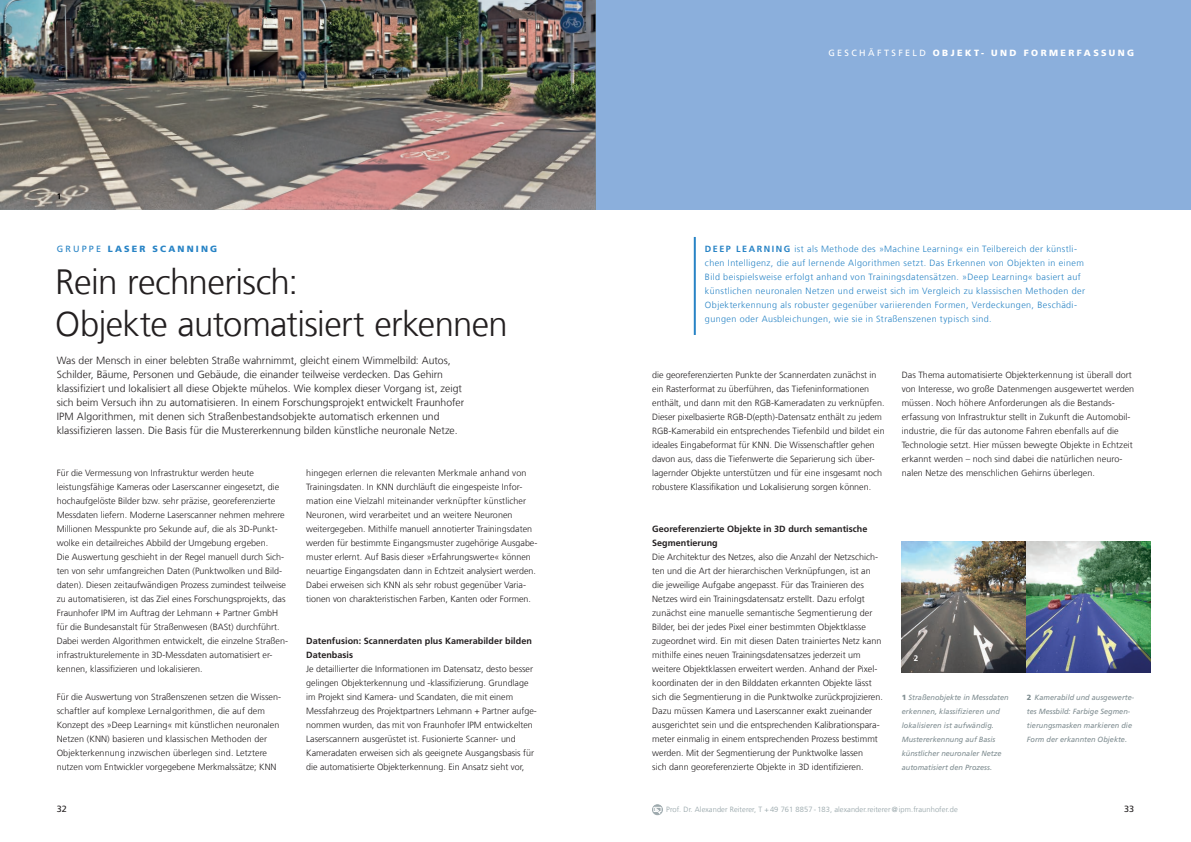
<style>
.page{position:relative;width:1191px;height:842px;background:#fff}
.page>*{position:absolute;margin:0;border:0;box-sizing:border-box;transform-origin:0 0}
._11_headline36_37_li{font:300 35px/42px "Frutiger LT Com";letter-spacing:-.02em;color:#231f20}
._5_Vorspann_12_17_bo{font:300 10.4px/14px "Frutiger LT Com";color:#231f20}
._01_Fließtext{font:300 9px/14px "Frutiger LT Com";color:#231f20}
.Infokasten_Text{font:300 9px/14px "Frutiger LT Com";letter-spacing:.045em;color:#2783c5}
._01_Zwischenüberschr{font:700 9px/14px "Frutiger LT Com";letter-spacing:.005em;color:#231f20}
._7_rubrik_16_20_bold{font:900 9px "Frutiger LT Com";letter-spacing:.27em;color:#fff}
.t1{font:900 9px "Frutiger LT Com";letter-spacing:.24em;color:#2783c5}
._14_pagina_links_9_1{font:9px "Frutiger LT Com";color:#231f20}
._14_pagina_rechts_9{font:9px "Frutiger LT Com";color:#231f20}
._6_textkasten_10_17{font:700 8px "Frutiger LT Com";color:#fff}
._6_textkasten_10_17-2{font:700 8px "Frutiger LT Com";color:#000}
.Bild_Unterschrift{font:italic 7.5px/14px "Frutiger LT Com";color:#7e8c90}
._13_autor_quelle_7m5{font:300 7.5px "Frutiger LT Com";letter-spacing:.01em;color:#92a1a5}
.s1{font-weight:400}
.s2{font-weight:700}
.s3{font-weight:900;font-style:normal}
</style>
<div class="page">
<div style="left:595px;top:0;width:596px;height:210px;background:#8bafdc"></div>
<hr style="left:694px;top:237px;width:2px;height:98px;background:#2783c5">
<div style="left:652px;top:805px;width:10px;height:10px;background:#afb9bc;border-radius:50%"></div>
<div style="left:652px;top:804px;width:11px;height:11px;border:1px solid #9da9ad;border-radius:50%"></div>
<svg style="left:653px;top:807px;width:8px;height:7px"></svg>
<img style="left:901px;top:542px;width:125px;height:130px">
<img style="left:1026px;top:542px;width:124px;height:130px">
<img style="left:0;top:0;width:595px;height:210px">
<p class="_6_textkasten_10_17-2" style="left:57px;top:192px;width:6px">1</p>
<p class="t1" style="left:57px;top:244px;width:162px"><span class="s1">GRUPPE</span> LASER SCANNING</p>
<p class="_11_headline36_37_li" style="left:55px;top:261px;width:454px">Rein rechnerisch:<br>Objekte automatisiert erkennen</p>
<p class="_5_Vorspann_12_17_bo" style="left:57px;top:354px;width:409px">Was der Mensch in einer belebten Straße wahrnimmt, gleicht einem Wimmelbild: Autos, Schilder, Bäume, Personen und Gebäude, die einander teilweise verdecken. Das Gehirn klassifiziert und lokalisiert all diese Objekte mühelos. Wie komplex dieser Vorgang ist, zeigt sich beim Versuch ihn zu automatisieren. In einem Forschungsprojekt entwickelt Fraunhofer IPM Algorithmen, mit denen sich Straßenbestandsobjekte automatisch erkennen und klassifizieren lassen. Die Basis für die Mustererkennung bilden künstliche neuronale Netze.</p>
<p class="_01_Fließtext" style="left:57px;top:466px;width:233px">Für die Vermessung von Infrastruktur werden heute leistungsfähige Kameras oder Laserscanner eingesetzt, die hochaufgelöste Bilder bzw. sehr präzise, georeferenzierte Messdaten liefern. Moderne Laserscanner nehmen mehrere Millionen Messpunkte pro Sekunde auf, die als 3D-Punkt&shy;wolke ein detailreiches Abbild der Umgebung ergeben.<br>Die Auswertung geschieht in der Regel manuell durch Sich&shy;ten von sehr umfangreichen Daten (Punktwolken und Bild&shy;daten). Diesen zeitaufwändigen Prozess zumindest teilweise zu automatisieren, ist das Ziel eines Forschungsprojekts, das Fraunhofer IPM im Auftrag der Lehmann + Partner GmbH für die Bundesanstalt für Straßenwesen (BASt) durchführt.<br>Dabei werden Algorithmen entwickelt, die einzelne Straßen&shy;infrastrukturelemente in 3D-Messdaten automatisiert er&shy;kennen, klassifizieren und lokalisieren.</p>
<p class="_01_Fließtext" style="left:57px;top:690px;width:226px">Für die Auswertung von Straßenszenen setzen die Wissen&shy;schaftler auf komplexe Lernalgorithmen, die auf dem Konzept des »Deep Learning« mit künstlichen neuronalen Netzen (KNN) basieren und klassischen Methoden der Objekterkennung inzwischen überlegen sind. Letztere nutzen vom Entwickler vorgegebene Merkmalssätze; KNN</p>
<p class="_01_Fließtext" style="left:306px;top:466px;width:233px">hingegen erlernen die relevanten Merkmale anhand von Trainingsdaten. In KNN durchläuft die eingespeiste Infor&shy;mation eine Vielzahl miteinander verknüpfter künstlicher Neuronen, wird verarbeitet und an weitere Neuronen weitergegeben. Mithilfe manuell annotierter Trainingsdaten werden für bestimmte Eingangsmuster zugehörige Ausgabe&shy;muster erlernt. Auf Basis dieser »Erfahrungswerte« können neuartige Eingangsdaten dann in Echtzeit analysiert werden.<br>Dabei erweisen sich KNN als sehr robust gegenüber Varia&shy;tionen von charakteristischen Farben, Kanten oder Formen.</p>
<p class="_01_Zwischenüberschr" style="left:306px;top:634px;width:227px">Datenfusion: Scannerdaten plus Kamerabilder bilden<br>Datenbasis</p>
<p class="_01_Fließtext" style="left:306px;top:662px;width:232px">Je detaillierter die Informationen im Datensatz, desto besser gelingen Objekterkennung und -klassifizierung. Grundlage im Projekt sind Kamera- und Scandaten, die mit einem Messfahrzeug des Projektpartners Lehmann + Partner aufge&shy;nommen wurden, das mit von Fraunhofer IPM entwickelten Laserscannern ausgerüstet ist. Fusionierte Scanner- und Kameradaten erweisen sich als geeignete Ausgangsbasis für die automatisierte Objekterkennung. Ein Ansatz sieht vor,</p>
<p class="_7_rubrik_16_20_bold" style="left:828px;top:48px;width:307px"><span class="s1">GESCHÄFTSFELD</span> OBJEKT- UND FORMERFASSUNG</p>
<p class="Infokasten_Text" style="left:705px;top:242px;width:381px"><span class="s2">DEEP LEARNING</span> ist als Methode des »Machine Learning« ein Teilbereich der künstli&shy;chen Intelligenz, die auf lernende Algorithmen setzt. Das Erkennen von Objekten in einem Bild beispielsweise erfolgt anhand von Trainingsdatensätzen. »Deep Learning« basiert auf künstlichen neuronalen Netzen und erweist sich im Vergleich zu klassischen Methoden der Objekterkennung als robuster gegenüber variierenden Formen, Verdeckungen, Beschädi&shy;gungen oder Ausbleichungen, wie sie in Straßenszenen typisch sind.</p>
<p class="_01_Fließtext" style="left:652px;top:368px;width:234px">die georeferenzierten Punkte der Scannerdaten zunächst in ein Rasterformat zu überführen, das Tiefeninformationen enthält, und dann mit den RGB-Kameradaten zu verknüpfen.<br>Dieser pixelbasierte RGB-D(epth)-Datensatz enthält zu jedem RGB-Kamerabild ein entsprechendes Tiefenbild und bildet ein ideales Eingabeformat für KNN. Die Wissenschaftler gehen davon aus, dass die Tiefenwerte die Separierung sich über&shy;lagernder Objekte unterstützen und für eine insgesamt noch robustere Klassifikation und Lokalisierung sorgen können.</p>
<p class="_01_Zwischenüberschr" style="left:652px;top:522px;width:217px">Georeferenzierte Objekte in 3D durch semantische<br>Segmentierung</p>
<p class="_01_Fließtext" style="left:652px;top:550px;width:232px">Die Architektur des Netzes, also die Anzahl der Netzschich&shy;ten und die Art der hierarchischen Verknüpfungen, ist an die jeweilige Aufgabe angepasst. Für das Trainieren des Netzes wird ein Trainingsdatensatz erstellt. Dazu erfolgt zunächst eine manuelle semantische Segmentierung der Bilder, bei der jedes Pixel einer bestimmten Objektklasse zugeordnet wird. Ein mit diesen Daten trainiertes Netz kann mithilfe eines neuen Trainingsdatensatzes jederzeit um weitere Objektklassen erweitert werden. Anhand der Pixel&shy;koordinaten der in den Bilddaten erkannten Objekte lässt sich die Segmentierung in die Punktwolke zurückprojizieren.<br>Dazu müssen Kamera und Laserscanner exakt zueinander ausgerichtet sein und die entsprechenden Kalibrationspara&shy;meter einmalig in einem entsprechenden Prozess bestimmt werden. Mit der Segmentierung der Punktwolke lassen<br>sich dann georeferenzierte Objekte in 3D identifizieren.</p>
<p class="_01_Fließtext" style="left:901px;top:368px;width:234px">Das Thema automatisierte Objekterkennung ist überall dort von Interesse, wo große Datenmengen ausgewertet werden müssen. Noch höhere Anforderungen als die Bestands&shy;erfassung von Infrastruktur stellt in Zukunft die Automobil&shy;industrie, die für das autonome Fahren ebenfalls auf die Technologie setzt. Hier müssen bewegte Objekte in Echtzeit erkannt werden – noch sind dabei die natürlichen neuro&shy;nalen Netze des menschlichen Gehirns überlegen.</p>
<p class="_6_textkasten_10_17" style="left:913px;top:654px;width:6px">2</p>
<p class="Bild_Unterschrift" style="left:901px;top:691px;width:108px"><span class="s3">1</span> Straßenobjekte in Messdaten erkennen, klassifizieren und lokalisieren ist aufwändig.<br>Mustererkennung auf Basis künstlicher neuronaler Netze automatisiert den Prozess.</p>
<p class="Bild_Unterschrift" style="left:1027px;top:691px;width:109px"><span class="s3">2</span> Kamerabild und ausgewerte&shy;tes Messbild: Farbige Segmen&shy;tierungsmasken markieren die<br>Form der erkannten Objekte.</p>
<p class="_14_pagina_links_9_1" style="left:57px;top:804px;width:12px">32</p>
<p class="_14_pagina_rechts_9" style="left:1124px;top:804px;width:12px">33</p>
<p class="_13_autor_quelle_7m5" style="left:666px;top:805px;width:293px">Prof. Dr. Alexander Reiterer, T +49 761 8857 - 183, alexander.reiterer @ ipm.fraunhofer.de</p>
</div>
